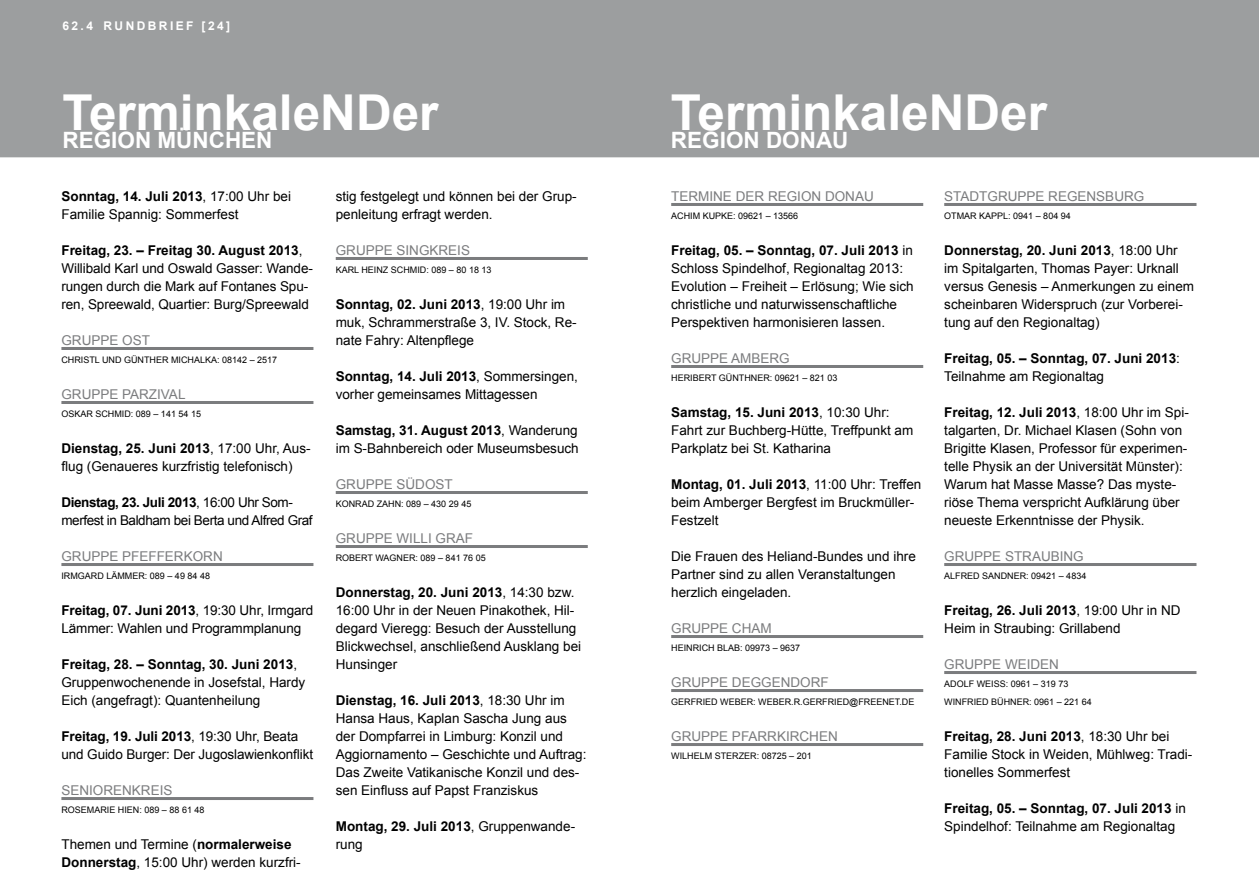
<style>
.page{position:relative;width:1259px;height:893px;background:#fff}
.page>*{position:absolute;margin:0;border:0;box-sizing:border-box;transform-origin:0 0}
.t1{font:700 49.5px "Arial";color:#fff}
.t2{font:700 22.5px "Arial";color:#fff}
.t3{font:13.5px/18px "Arial";color:#000}
.t4{font:13.5px "Arial";color:#7b7c7e}
.t5{font:700 13.5px/18px "Arial";color:#000}
.t6{font:13.5px/18px "Arial";letter-spacing:-.03em;color:#000}
.t7{font:700 12px "Arial";letter-spacing:.2em;color:#fff}
.t8{font:9px "Arial";color:#000}
.s1{font-weight:700}
.s2{font-weight:400}
</style>
<div class="page">
<hr style="left:671px;top:203px;width:252px;height:3px;background:#7b7c7e">
<hr style="left:671px;top:365px;width:252px;height:3px;background:#7b7c7e">
<hr style="left:671px;top:635px;width:252px;height:3px;background:#7b7c7e">
<hr style="left:671px;top:689px;width:252px;height:3px;background:#7b7c7e">
<hr style="left:671px;top:743px;width:252px;height:3px;background:#7b7c7e">
<div style="left:0;top:0;width:1259px;height:157px;background:#9c9e9f"></div>
<hr style="left:61px;top:347px;width:252px;height:3px;background:#7b7c7e">
<hr style="left:61px;top:401px;width:252px;height:3px;background:#7b7c7e">
<hr style="left:61px;top:563px;width:252px;height:3px;background:#7b7c7e">
<hr style="left:61px;top:797px;width:252px;height:3px;background:#7b7c7e">
<hr style="left:336px;top:257px;width:252px;height:3px;background:#7b7c7e">
<hr style="left:336px;top:491px;width:252px;height:3px;background:#7b7c7e">
<hr style="left:336px;top:545px;width:252px;height:3px;background:#7b7c7e">
<hr style="left:944px;top:203px;width:252px;height:3px;background:#7b7c7e">
<hr style="left:944px;top:563px;width:252px;height:3px;background:#7b7c7e">
<hr style="left:944px;top:671px;width:252px;height:3px;background:#7b7c7e">
<p class="t7" style="left:62px;top:17px;width:169px">62.4 RU ndb rief [24]</p>
<h1 class="t1" style="left:62px;top:80px;width:378px">TerminkaleNDer</h1>
<h2 class="t2" style="left:62px;top:125px;width:211px">Region München</h2>
<p class="t3" style="left:61px;top:187px;width:231px"><span class="s1">Sonntag, 14. Juli 2013</span>, 17:00 Uhr bei<br>Familie Spannig: Sommerfest</p>
<p class="t3" style="left:61px;top:241px;width:253px"><span class="s1">Freitag, 23. – Freitag 30. August 2013</span>, Willibald Karl und Oswald Gasser: Wande&shy;rungen durch die Mark auf Fontanes Spu&shy;ren, Spreewald, Quartier: Burg/Spreewald</p>
<p class="t4" style="left:61px;top:331px;width:90px">GRUPPE OST</p>
<p class="t8" style="left:61px;top:354px;width:13px">Christl</p>
<p class="t8" style="left:102px;top:354px;width:8px">und</p>
<p class="t8" style="left:124px;top:354px;width:15px">Günther</p>
<p class="t8" style="left:171px;top:354px;width:14px">Michalka</p>
<p class="t8" style="left:217px;top:354px;width:62px">: 08142 – 2517</p>
<p class="t4" style="left:61px;top:385px;width:126px">GRUPPE PARZIVAL</p>
<p class="t8" style="left:61px;top:408px;width:14px">Oskar</p>
<p class="t8" style="left:95px;top:408px;width:13px">Schmid</p>
<p class="t8" style="left:131px;top:408px;width:72px">: 089 – 141 54 15</p>
<p class="t3" style="left:61px;top:439px;width:251px"><span class="s1">Dienstag, 25. Juni 2013</span>, 17:00 Uhr, Aus&shy;flug (Genaueres kurzfristig telefonisch)</p>
<p class="t6" style="left:61px;top:493px;width:253px"><span class="s1">Dienstag, 23. Juli 2013</span>, 16:00 Uhr Som&shy;merfest in Baldham bei Berta und Alfred Graf</p>
<p class="t4" style="left:61px;top:547px;width:163px">GRUPPE PFEFFERKORN</p>
<p class="t8" style="left:61px;top:570px;width:10px">Irmgard</p>
<p class="t8" style="left:106px;top:570px;width:19px">Lämmer</p>
<p class="t8" style="left:145px;top:570px;width:67px">: 089 – 49 84 48</p>
<p class="t3" style="left:61px;top:601px;width:253px"><span class="s1">Freitag, 07. Juni 2013</span>, 19:30 Uhr, Irmgard<br>Lämmer: Wahlen und Programmplanung</p>
<p class="t3" style="left:61px;top:655px;width:245px"><span class="s1">Freitag, 28. – Sonntag, 30. Juni 2013</span>,<br>Gruppenwochenende in Josefstal, Hardy<br>Eich (angefragt): Quantenheilung</p>
<p class="t3" style="left:61px;top:727px;width:253px"><span class="s1">Freitag, 19. Juli 2013</span>, 19:30 Uhr, Beata und Guido Burger: Der Jugoslawienkonflikt</p>
<p class="t4" style="left:61px;top:781px;width:113px">SENIORENKREIS</p>
<p class="t8" style="left:61px;top:804px;width:14px">Rosemarie</p>
<p class="t8" style="left:118px;top:804px;width:88px">Hien : 089 – 88 61 48</p>
<p class="t3" style="left:61px;top:835px;width:241px">Themen und Termine (<span class="s1">normalerweise<br>Donnerstag</span>, 15:00 Uhr) werden kurzfri-</p>
<p class="t3" style="left:336px;top:187px;width:242px">stig festgelegt und können bei der Grup&shy;penleitung erfragt werden.</p>
<p class="t4" style="left:336px;top:241px;width:136px">GRUPPE SINGKREIS</p>
<p class="t8" style="left:336px;top:264px;width:13px">Karl</p>
<p class="t8" style="left:361px;top:264px;width:13px">Heinz</p>
<p class="t8" style="left:391px;top:264px;width:13px">Schmid</p>
<p class="t8" style="left:426px;top:264px;width:67px">: 089 – 80 18 13</p>
<p class="t3" style="left:336px;top:295px;width:242px"><span class="s1">Sonntag, 02. Juni 2013</span>, 19:00 Uhr im muk, Schrammerstraße 3, IV. Stock, Re&shy;nate Fahry: Altenpflege</p>
<p class="t3" style="left:336px;top:367px;width:244px"><span class="s1">Sonntag, 14. Juli 2013</span>, Sommersingen, vorher gemeinsames Mittagessen</p>
<p class="t3" style="left:336px;top:421px;width:244px"><span class="s1">Samstag, 31. August 2013</span>, Wanderung im S-Bahnbereich oder Museumsbesuch</p>
<p class="t4" style="left:336px;top:475px;width:119px">GRUPPE SÜDOST</p>
<p class="t8" style="left:336px;top:498px;width:14px">Konrad</p>
<p class="t8" style="left:377px;top:498px;width:13px">Zahn</p>
<p class="t8" style="left:401px;top:498px;width:72px">: 089 – 430 29 45</p>
<p class="t4" style="left:336px;top:529px;width:139px">GRUPPE WILLI GRAF</p>
<p class="t8" style="left:336px;top:552px;width:14px">Robert</p>
<p class="t8" style="left:375px;top:552px;width:16px">Wagner</p>
<p class="t8" style="left:415px;top:552px;width:72px">: 089 – 841 76 05</p>
<p class="t3" style="left:336px;top:583px;width:247px"><span class="s1">Donnerstag, 20. Juni 2013</span>, 14:30 bzw.<br>16:00 Uhr in der Neuen Pinakothek, Hil&shy;degard Vieregg: Besuch der Ausstellung Blickwechsel, anschließend Ausklang bei Hunsinger</p>
<p class="t3" style="left:336px;top:691px;width:252px"><span class="s1">Dienstag, 16. Juli 2013</span>, 18:30 Uhr im Hansa Haus, Kaplan Sascha Jung aus der Dompfarrei in Limburg: Konzil und Aggiornamento – Geschichte und Auftrag:<br>Das Zweite Vatikanische Konzil und des&shy;sen Einfluss auf Papst Franziskus</p>
<p class="t5" style="left:336px;top:818px;width:241px">Montag, 29. Juli 2013<span class="s2">, Gruppenwande&shy;rung</span></p>
<h1 class="t1" style="left:671px;top:80px;width:378px">TerminkaleNDer</h1>
<h2 class="t2" style="left:671px;top:125px;width:179px">Reg ion Donau</h2>
<p class="t4" style="left:671px;top:187px;width:204px">TERMINE DER REGION DONAU</p>
<p class="t8" style="left:671px;top:210px;width:13px">Achim</p>
<p class="t8" style="left:702px;top:210px;width:13px">Kupke</p>
<p class="t8" style="left:733px;top:210px;width:67px">: 09621 – 13566</p>
<p class="t3" style="left:671px;top:241px;width:244px"><span class="s1">Freitag, 05. – Sonntag, 07. Juli 2013</span> in Schloss Spindelhof, Regionaltag 2013:<br>Evolution – Freiheit – Erlösung; Wie sich christliche und naturwissenschaftliche Perspektiven harmonisieren lassen.</p>
<p class="t4" style="left:671px;top:349px;width:120px">GRUPPE AMBERG</p>
<p class="t8" style="left:671px;top:372px;width:13px">Heribert</p>
<p class="t8" style="left:719px;top:372px;width:15px">Günthner</p>
<p class="t8" style="left:770px;top:372px;width:69px">: 09621 – 821 03</p>
<p class="t3" style="left:671px;top:403px;width:244px"><span class="s1">Samstag, 15. Juni 2013</span>, 10:30 Uhr:<br>Fahrt zur Buchberg-Hütte, Treffpunkt am<br>Parkplatz bei St. Katharina</p>
<p class="t3" style="left:671px;top:475px;width:252px"><span class="s1">Montag, 01. Juli 2013</span>, 11:00 Uhr: Treffen beim Amberger Bergfest im Bruckmüller-<br>Festzelt</p>
<p class="t3" style="left:671px;top:547px;width:246px">Die Frauen des Heliand-Bundes und ihre<br>Partner sind zu allen Veranstaltungen herzlich eingeladen.</p>
<p class="t4" style="left:671px;top:619px;width:102px">GRUPPE CHAM</p>
<p class="t8" style="left:671px;top:642px;width:13px">Heinrich</p>
<p class="t8" style="left:717px;top:642px;width:13px">Blab</p>
<p class="t8" style="left:740px;top:642px;width:62px">: 09973 – 9637</p>
<p class="t4" style="left:671px;top:673px;width:159px">GRUPPE DEGGENDORF</p>
<p class="t8" style="left:671px;top:696px;width:14px">Gerfried</p>
<p class="t8" style="left:720px;top:696px;width:16px">Weber</p>
<p class="t8" style="left:753px;top:696px;width:13px">: weber</p>
<p class="t8" style="left:791px;top:696px;width:19px">.r.gerfried</p>
<p class="t8" style="left:849px;top:696px;width:17px">@freenet</p>
<p class="t8" style="left:899px;top:696px;width:10px">.de</p>
<p class="t4" style="left:671px;top:727px;width:168px">GRUPPE PFARRKIRCHEN</p>
<p class="t8" style="left:671px;top:750px;width:15px">Wilhelm</p>
<p class="t8" style="left:714px;top:750px;width:13px">Sterzer</p>
<p class="t8" style="left:757px;top:750px;width:57px">: 08725 – 201</p>
<p class="t4" style="left:944px;top:187px;width:202px">STADTGRUPPE REGENSBURG</p>
<p class="t8" style="left:944px;top:210px;width:15px">Otmar</p>
<p class="t8" style="left:979px;top:210px;width:13px">Kappl</p>
<p class="t8" style="left:1008px;top:210px;width:64px">: 0941 – 804 94</p>
<p class="t3" style="left:944px;top:241px;width:251px"><span class="s1">Donnerstag, 20. Juni 2013</span>, 18:00 Uhr im Spitalgarten, Thomas Payer: Urknall versus Genesis – Anmerkungen zu einem scheinbaren Widerspruch (zur Vorberei&shy;tung auf den Regionaltag)</p>
<p class="t5" style="left:944px;top:350px;width:237px">Freitag, 05. – Sonntag, 07. Juni 2013<span class="s2">:<br>Teilnahme am Regionaltag</span></p>
<p class="t3" style="left:944px;top:403px;width:246px"><span class="s1">Freitag, 12. Juli 2013</span>, 18:00 Uhr im Spi&shy;talgarten, Dr. Michael Klasen (Sohn von Brigitte Klasen, Professor für experimen&shy;telle Physik an der Universität Münster):<br>Warum hat Masse Masse? Das myste&shy;riöse Thema verspricht Aufklärung über neueste Erkenntnisse der Physik.</p>
<p class="t4" style="left:944px;top:547px;width:141px">GRUPPE STRAUBING</p>
<p class="t8" style="left:944px;top:570px;width:13px">Alfred</p>
<p class="t8" style="left:982px;top:570px;width:14px">Sandner</p>
<p class="t8" style="left:1026px;top:570px;width:62px">: 09421 – 4834</p>
<p class="t3" style="left:944px;top:601px;width:238px"><span class="s1">Freitag, 26. Juli 2013</span>, 19:00 Uhr in ND<br>Heim in Straubing: Grillabend</p>
<p class="t4" style="left:944px;top:655px;width:116px">GRUPPE WEIDEN</p>
<p class="t8" style="left:944px;top:678px;width:13px">Adolf</p>
<p class="t8" style="left:976px;top:678px;width:93px">WeiSS: 0961 – 319 73</p>
<p class="t8" style="left:944px;top:696px;width:15px">Winfried</p>
<p class="t8" style="left:991px;top:696px;width:14px">Bühner</p>
<p class="t8" style="left:1029px;top:696px;width:64px">: 0961 – 221 64</p>
<p class="t3" style="left:944px;top:727px;width:250px"><span class="s1">Freitag, 28. Juni 2013</span>, 18:30 Uhr bei<br>Familie Stock in Weiden, Mühlweg: Tradi&shy;tionelles Sommerfest</p>
<p class="t3" style="left:944px;top:799px;width:243px"><span class="s1">Freitag, 05. – Sonntag, 07. Juli 2013</span> in<br>Spindelhof: Teilnahme am Regionaltag</p>
</div>
